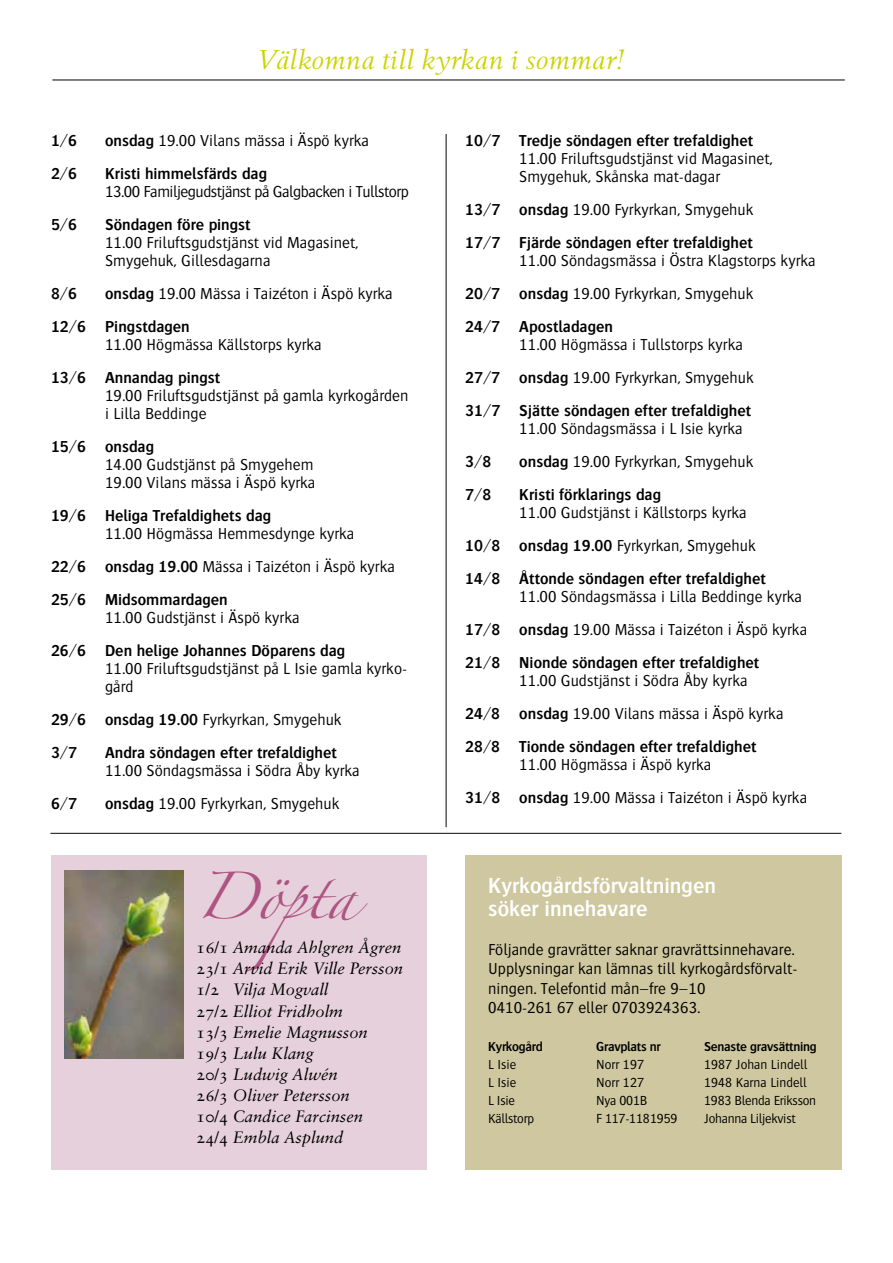
<style>
.page{position:relative;width:893px;height:1263px;background:#fff}
.page>*{position:absolute;margin:0;border:0;box-sizing:border-box;transform-origin:0 0}
.t1{font:42px "Zapfino";color:#ae5482}
.t2{font:italic 27px "Berling Nova Display Pro";letter-spacing:.02em;color:#cbd300}
.t3{font:600 22.5px/22.5px "Bosis";color:#fff}
.t4{font:300 16.5px/33px "Bosis";color:#000}
.t5{font:600 16.5px/33px "Bosis";color:#000}
.t6{font:16.5px/21px "Sabon Italic Os F";color:#000}
.t7{font:300 16.5px "Bosis";letter-spacing:-.03em;color:#000}
.t8{font:300 13.65px "Bosis";letter-spacing:-.02em;color:#000}
.t9{font:300 13.65px "Bosis";color:#000}
.t10{font:600 13.5px "Bosis";letter-spacing:-.02em;color:#000}
.s1{font-weight:600}
.s2{font-weight:300}
.s3{font-family:"Sabon Roman SC"}
</style>
<div class="page">
<hr style="left:446px;top:134px;width:1px;height:693px;background:#0a0a0b">
<div style="left:51px;top:855px;width:376px;height:314px;background:#e6d0db"></div>
<div style="left:465px;top:855px;width:377px;height:314px;background:#cec79f"></div>
<hr style="left:50px;top:833px;width:791px;height:1px;background:#0a0a0b">
<hr style="left:52px;top:80px;width:793px;height:1px;background:#000">
<img style="left:64px;top:870px;width:119px;height:188px">
<h2 class="t2" style="left:259px;top:44px;width:368px">Välkomna till kyrkan i sommar!</h2>
<p class="t5" style="left:51px;top:124px;width:28px">1/6</p>
<p class="t4" style="left:105px;top:124px;width:266px"><span class="s1">onsdag</span> 19.00 Vilans mässa i Äspö kyrka</p>
<p class="t5" style="left:51px;top:157px;width:28px">2/6</p>
<p class="t5" style="left:105px;top:157px;width:164px">Kristi himmelsfärds dag</p>
<p class="t7" style="left:105px;top:183px;width:305px">13.00 Familjegudstjänst på Galgbacken i Tullstorp</p>
<p class="t5" style="left:51px;top:208px;width:28px">5/6</p>
<p class="t5" style="left:105px;top:208px;width:147px">Söndagen före pingst</p>
<p class="t4" style="left:105px;top:233px;width:255px;line-height:18px">11.00 Friluftsgudstjänst vid Magasinet,<br>Smygehuk, Gillesdagarna</p>
<p class="t5" style="left:51px;top:277px;width:28px">8/6</p>
<p class="t4" style="left:51px;top:277px;width:343px;text-indent:54px"><span class="s1">onsdag</span> 19.00 Mässa i Taizéton i Äspö kyrka<br><span class="s1">12/6 Pingstdagen</span></p>
<p class="t4" style="left:105px;top:328px;width:218px">11.00 Högmässa Källstorps kyrka</p>
<p class="t5" style="left:51px;top:361px;width:171px">13/6 Annandag pingst</p>
<p class="t4" style="left:105px;top:386px;width:305px;line-height:18px">19.00 Friluftsgudstjänst på gamla kyrkogården i Lilla Beddinge</p>
<p class="t5" style="left:51px;top:430px;width:105px">15/6 onsdag</p>
<p class="t4" style="left:105px;top:455px;width:212px;line-height:18px">14.00 Gudstjänst på Smygehem<br>19.00 Vilans mässa i Äspö kyrka</p>
<p class="t5" style="left:51px;top:499px;width:222px">19/6 Heliga Trefaldighets dag</p>
<p class="t4" style="left:51px;top:517px;width:345px;text-indent:54px">11.00 Högmässa Hemmesdynge kyrka<br><span class="s1">22/6 onsdag 19.00</span> Mässa i Taizéton i Äspö kyrka<br><span class="s1">25/6 Midsommardagen</span></p>
<p class="t4" style="left:105px;top:601px;width:196px">11.00 Gudstjänst i Äspö kyrka</p>
<p class="t5" style="left:51px;top:634px;width:296px">26/6 Den helige Johannes Döparens dag</p>
<p class="t4" style="left:105px;top:659px;width:304px;line-height:18px">11.00 Friluftsgudstjänst på L Isie gamla kyrko&shy;gård</p>
<p class="t5" style="left:51px;top:703px;width:292px">29/6 onsdag 19.00 <span class="s2">Fyrkyrkan, Smygehuk<br></span>3/7 Andra söndagen efter trefaldighet</p>
<p class="t4" style="left:105px;top:754px;width:256px">11.00 Söndagsmässa i Södra Åby kyrka</p>
<p class="t5" style="left:51px;top:787px;width:28px">6/7</p>
<p class="t4" style="left:105px;top:787px;width:236px"><span class="s1">onsdag</span> 19.00 Fyrkyrkan, Smygehuk</p>
<h1 class="t1" style="left:196px;top:879px;width:162px">Döpta</h1>
<p class="t6" style="left:196px;top:937px;width:208px"><span class="s3">16/1</span> Amanda Ahlgren Ågren<br><span class="s3">23/1</span> Arvid Erik Ville Persson<br><span class="s3">1/2</span> Vilja Mogvall<br><span class="s3">27/2</span> Elliot Fridholm<br><span class="s3">13/3</span> Emelie Magnusson<br><span class="s3">19/3</span> Lulu Klang<br><span class="s3">20/3</span> Ludwig Alwén<br><span class="s3">26/3</span> Oliver Petersson<br><span class="s3">10/4</span> Candice Farcinsen<br><span class="s3">24/4</span> Embla Asplund</p>
<p class="t5" style="left:465px;top:124px;width:289px">10/7 Tredje söndagen efter trefaldighet</p>
<p class="t4" style="left:519px;top:149px;width:255px;line-height:18px">11.00 Friluftsgudstjänst vid Magasinet,<br>Smygehuk, Skånska mat-dagar</p>
<p class="t5" style="left:465px;top:193px;width:290px">13/7 onsdag <span class="s2">19.00 Fyrkyrkan, Smygehuk<br></span>17/7 Fjärde söndagen efter trefaldighet</p>
<p class="t4" style="left:465px;top:244px;width:352px;text-indent:54px">11.00 Söndagsmässa i Östra Klagstorps kyrka<br><span class="s1">20/7 onsdag</span> 19.00 Fyrkyrkan, Smygehuk<br><span class="s1">24/7 Apostladagen</span></p>
<p class="t4" style="left:465px;top:328px;width:290px;text-indent:54px">11.00 Högmässa i Tullstorps kyrka<br><span class="s1">27/7 onsdag</span> 19.00 Fyrkyrkan, Smygehuk<br><span class="s1">31/7 Sjätte söndagen efter trefaldighet</span></p>
<p class="t4" style="left:519px;top:412px;width:225px">11.00 Söndagsmässa i L Isie kyrka</p>
<p class="t5" style="left:465px;top:445px;width:28px">3/8</p>
<p class="t4" style="left:519px;top:445px;width:236px"><span class="s1">onsdag</span> 19.00 Fyrkyrkan, Smygehuk</p>
<p class="t5" style="left:465px;top:478px;width:28px">7/8</p>
<p class="t5" style="left:519px;top:478px;width:143px">Kristi förklarings dag</p>
<p class="t5" style="left:465px;top:496px;width:302px;text-indent:54px"><span class="s2">11.00 Gudstjänst i Källstorps kyrka<br></span>10/8 onsdag 19.00 <span class="s2">Fyrkyrkan, Smygehuk<br></span>14/8 Åttonde söndagen efter trefaldighet</p>
<p class="t4" style="left:465px;top:580px;width:343px;text-indent:54px">11.00 Söndagsmässa i Lilla Beddinge kyrka<br><span class="s1">17/8 onsdag</span> 19.00 Mässa i Taizéton i Äspö kyrka<br><span class="s1">21/8 N ionde söndagen efter trefaldighet</span></p>
<p class="t4" style="left:465px;top:664px;width:320px;text-indent:54px">11.00 Gudstjänst i Södra Åby kyrka<br><span class="s1">24/8 onsdag</span> 19.00 Vilans mässa i Äspö kyrka<br><span class="s1">28/8 Tionde söndagen efter trefaldighet</span></p>
<p class="t4" style="left:465px;top:748px;width:343px;text-indent:54px">11.00 Högmässa i Äspö kyrka<br><span class="s1">31/8 onsdag</span> 19.00 Mässa i Taizéton i Äspö kyrka</p>
<h3 class="t3" style="left:488px;top:874px;width:230px">Kyrkogårdsförvaltningen söker innehavare</h3>
<p class="t4" style="left:488px;top:939px;width:311px;line-height:19.5px">Följande gravrätter saknar gravrättsinnehavare.<br>Upplysningar kan lämnas till kyrkogårdsförvalt&shy;ningen. Telefontid mån–fre 9–10<br>0410-261 67 eller 0703924363.</p>
<p class="t10" style="left:488px;top:1039px;width:56px">Kyrkogård</p>
<p class="t10" style="left:596px;top:1039px;width:66px">Gravplats nr</p>
<p class="t10" style="left:704px;top:1039px;width:114px">Senaste gravsättning</p>
<p class="t8" style="left:488px;top:1057px;width:30px">L Isie</p>
<p class="t8" style="left:596px;top:1057px;width:49px">Norr 197</p>
<p class="t9" style="left:704px;top:1057px;width:105px">1987 Johan Lindell</p>
<p class="t8" style="left:488px;top:1075px;width:30px">L Isie</p>
<p class="t8" style="left:596px;top:1075px;width:49px">Norr 127</p>
<p class="t9" style="left:704px;top:1075px;width:104px">1948 Karna Lindell</p>
<p class="t8" style="left:488px;top:1093px;width:28px">L Isie</p>
<p class="t8" style="left:596px;top:1093px;width:53px">Nya 001B</p>
<p class="t8" style="left:704px;top:1093px;width:113px">1983 Blenda Eriksson</p>
<p class="t8" style="left:488px;top:1111px;width:47px">Källstorp</p>
<p class="t8" style="left:596px;top:1111px;width:83px">F 117-1181959</p>
<p class="t8" style="left:704px;top:1111px;width:93px">Johanna Liljekvist</p>
</div>
